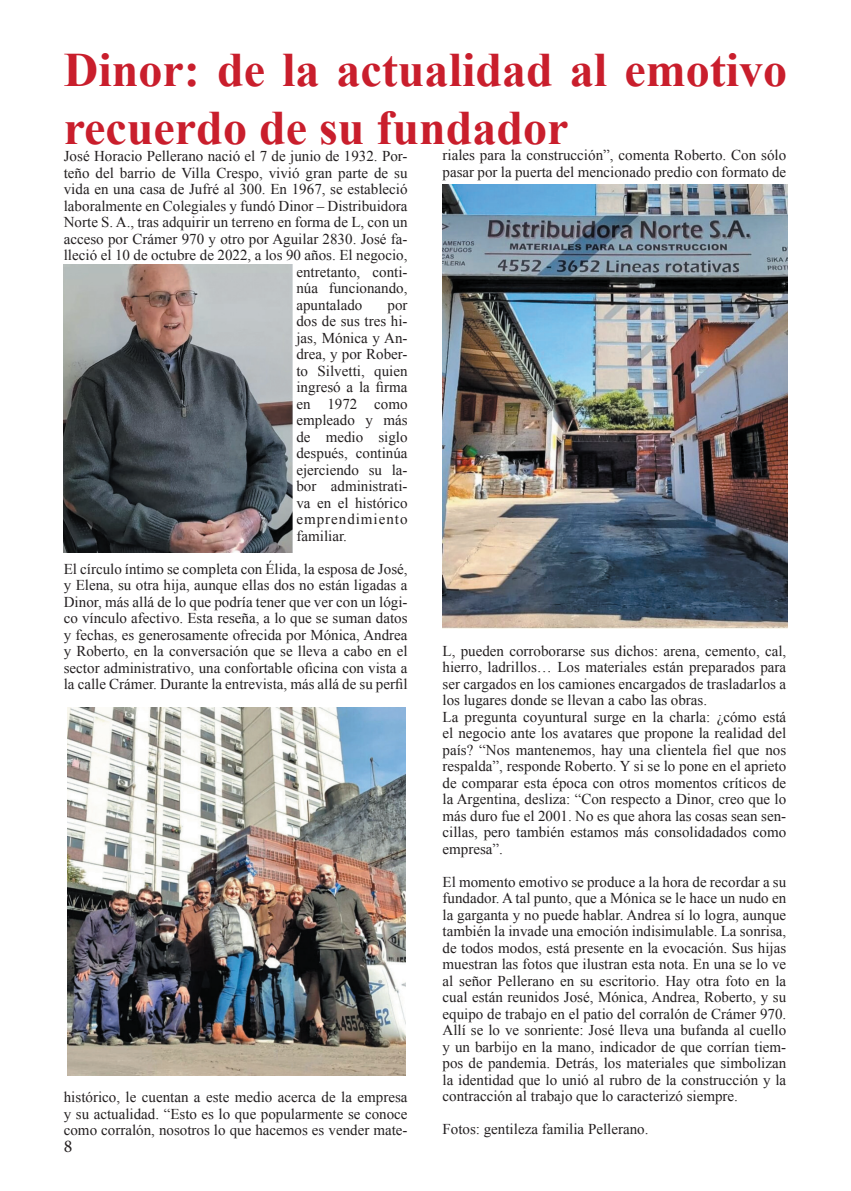
<style>
.page{position:relative;width:851px;height:1191px;background:#fff}
.page>*{position:absolute;margin:0;border:0;box-sizing:border-box;transform-origin:0 0}
.t1{font:700 48px/57.6px "Times New Roman";color:#c91e2c}
.t2{font:18px "Minion Pro";color:#231f20}
.t3{font:15px/16.5px "Times New Roman";color:#231f20;text-align:justify}
</style>
<div class="page">
<img style="left:442px;top:185px;width:345px;height:443px">
<img style="left:64px;top:265px;width:229px;height:288px">
<img style="left:68px;top:707px;width:337px;height:368px">
<p class="t1" style="left:64px;top:40px;width:724px">Dinor: de la actualidad al emotivo recuerdo de su fundador</p>
<p class="t3" style="left:64px;top:148px;width:345px">José Horacio Pellerano nació el 7 de junio de 1932. Por-</p>
<p class="t3" style="left:64px;top:164px;width:345px">teño del barrio de Villa Crespo, vivió gran parte de su</p>
<p class="t3" style="left:64px;top:181px;width:345px">vida en una casa de Jufré al 300. En 1967, se estableció</p>
<p class="t3" style="left:64px;top:197px;width:345px">laboralmente en Colegiales y fundó Dinor – Distribuidora</p>
<p class="t3" style="left:64px;top:214px;width:345px">Norte S. A., tras adquirir un terreno en forma de L, con un</p>
<p class="t3" style="left:64px;top:230px;width:345px">acceso por Crámer 970 y otro por Aguilar 2830. José fa-</p>
<p class="t3" style="left:64px;top:247px;width:345px">lleció el 10 de octubre de 2022, a los 90 años. El negocio,</p>
<p class="t3" style="left:296px;top:263px;width:112px">entretanto, conti-</p>
<p class="t3" style="left:296px;top:280px;width:113px">núa funcionando,</p>
<p class="t3" style="left:296px;top:296px;width:67px">apuntalado</p>
<p class="t3" style="left:442px;top:147px;width:345px">riales para la construcción”, comenta Roberto. Con sólo pasar por la puerta del mencionado predio con formato de</p>
<p class="t3" style="left:296px;top:296px;width:113px;text-indent:91px">por dos de sus tres hi&shy;jas, Mónica y An&shy;drea, y por Rober&shy;to Silvetti, quien ingresó a la firma en 1972 como empleado y más de medio siglo después, continúa ejerciendo su la&shy;bor administrati&shy;va en el histórico emprendimiento familiar.</p>
<p class="t3" style="left:64px;top:560px;width:345px">El círculo íntimo se completa con Élida, la esposa de José, y Elena, su otra hija, aunque ellas dos no están ligadas a Dinor, más allá de lo que podría tener que ver con un lógi&shy;co vínculo afectivo. Esta reseña, a lo que se suman datos y fechas, es generosamente ofrecida por Mónica, Andrea y Roberto, en la conversación que se lleva a cabo en el sector administrativo, una confortable oficina con vista a la calle Crámer. Durante la entrevista, más allá de su perfil</p>
<p class="t3" style="left:442px;top:642px;width:345px">L, pueden corroborarse sus dichos: arena, cemento, cal, hierro, ladrillos… Los materiales están preparados para ser cargados en los camiones encargados de trasladarlos a los lugares donde se llevan a cabo las obras.</p>
<p class="t3" style="left:442px;top:708px;width:345px">La pregunta coyuntural surge en la charla: ¿cómo está el negocio ante los avatares que propone la realidad del país? “Nos mantenemos, hay una clientela fiel que nos respalda”, responde Roberto. Y si se lo pone en el aprieto de comparar esta época con otros momentos críticos de la Argentina, desliza: “Con respecto a Dinor, creo que lo más duro fue el 2001. No es que ahora las cosas sean sen&shy;cillas, pero también estamos más consolidadados como empresa”.</p>
<p class="t3" style="left:442px;top:873px;width:345px">El momento emotivo se produce a la hora de recordar a su fundador. A tal punto, que a Mónica se le hace un nudo en la garganta y no puede hablar. Andrea sí lo logra, aunque también la invade una emoción indisimulable. La sonrisa, de todos modos, está presente en la evocación. Sus hijas muestran las fotos que ilustran esta nota. En una se lo ve al señor Pellerano en su escritorio. Hay otra foto en la cual están reunidos José, Mónica, Andrea, Roberto, y su equipo de trabajo en el patio del corralón de Crámer 970.<br>Allí se lo ve sonriente: José lleva una bufanda al cuello y un barbijo en la mano, indicador de que corrían tiem&shy;pos de pandemia. Detrás, los materiales que simbolizan la identidad que lo unió al rubro de la construcción y la contracción al trabajo que lo caracterizó siempre.</p>
<p class="t3" style="left:442px;top:1120px;width:207px">Fotos: gentileza familia Pellerano.</p>
<p class="t3" style="left:64px;top:1088px;width:345px">histórico, le cuentan a este medio acerca de la empresa y su actualidad. “Esto es lo que popularmente se conoce como corralón, nosotros lo que hacemos es vender mate-</p>
<p class="t2" style="left:64px;top:1134px;width:10px">8</p>
</div>
